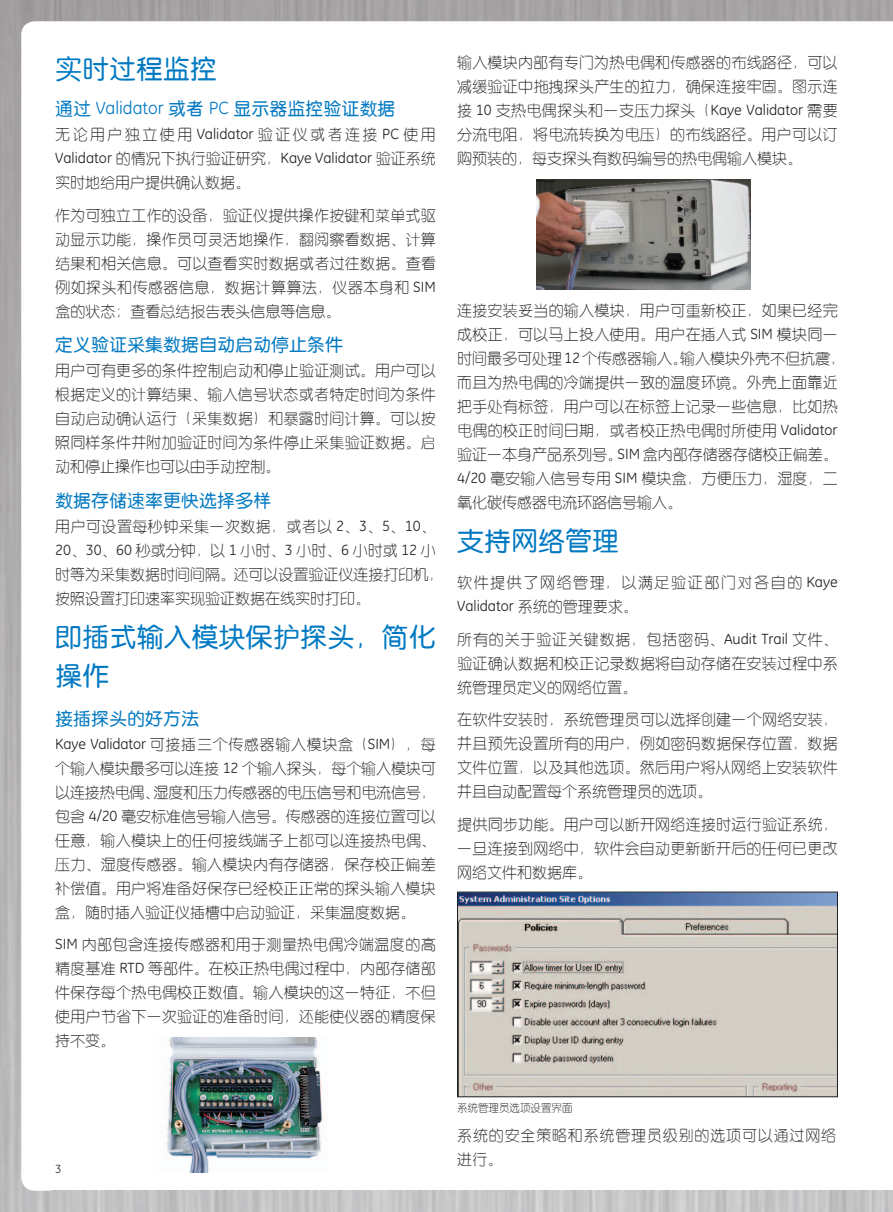
<style>
.page{position:relative;width:893px;height:1212px;background:#fff}
.page>*{position:absolute;margin:0;border:0;box-sizing:border-box;transform-origin:0 0}
.t1{font:27px/39px "GEH Ye 3 gj";letter-spacing:.005em;color:#0079c2}
.t2{font:18px "GEH Ye 3 gj";color:#0079c2}
.t3{font:15px/24px "GEH Ye 1 gj";letter-spacing:.015em;color:#231f20;text-align:justify}
.t4{font:15px "GE Inspira";color:#231f20}
.t5{font:15px "GEH Ye 1 gj";letter-spacing:.165em;color:#231f20}
.t6{font:15px/24px "GEH Ye 1 gj";letter-spacing:.055em;color:#231f20}
.t7{font:15px "GEH Ye 1 gj";letter-spacing:.105em;color:#231f20}
.t8{font:12px "GE Inspira";color:#231f20}
.t9{font:10.5px "GEH Ye 1 gj";color:#231f20}
.s1{font-family:"GE Inspira"}
.s2{font-family:"GEH Ye 1 gj"}
</style>
<div class="page">
<img style="left:0;top:52px;width:53px;height:1160px">
<img style="left:52px;top:1191px;width:841px;height:21px">
<img style="left:166px;top:1037px;width:161px;height:135px">
<img style="left:536px;top:180px;width:214px;height:110px">
<img style="left:459px;top:894px;width:377px;height:201px">
<div style="left:457px;top:892px;width:381px;height:205px;border:1px solid #231f20"></div>
<h1 class="t1" style="left:55px;top:50px;width:163px">实时过程监控</h1>
<p class="t2" style="left:55px;top:100px;width:342px">通过 <span class="s1">Validator</span> 或者 <span class="s1">PC</span> 显示器监控验证数据</p>
<p class="t5" style="left:55px;top:127px;width:382px">无论用户独立使用 <span class="s1">Validator</span> 验证仪或者连接 <span class="s1">PC</span> 使用</p>
<p class="t4" style="left:55px;top:149px;width:382px">Validator <span class="s2">的情况下执行验证研究，</span>Kaye Validator <span class="s2">验证系统</span></p>
<p class="t3" style="left:55px;top:166px;width:382px;line-height:32.5px">实时地给用户提供确认数据。<br>作为可独立工作的设备，验证仪提供操作按键和菜单式驱</p>
<p class="t3" style="left:55px;top:227px;width:382px">动显示功能，操作员可灵活地操作，翻阅察看数据、计算结果和相关信息。可以查看实时数据或者过往数据。查看例如探头和传感器信息，数据计算算法，仪器本身和 <span class="s1">SIM</span>盒的状态；查看总结报告表头信息等信息。</p>
<p class="t2" style="left:55px;top:336px;width:290px">定义验证采集数据自动启动停止条件</p>
<p class="t3" style="left:55px;top:359px;width:382px">用户可有更多的条件控制启动和停止验证测试。用户可以根据定义的计算结果、输入信号状态或者特定时间为条件自动启动确认运行（采集数据）和暴露时间计算。可以按照同样条件并附加验证时间为条件停止采集验证数据。启动和停止操作也可以由手动控制。</p>
<p class="t2" style="left:55px;top:491px;width:218px">数据存储速率更快选择多样</p>
<p class="t3" style="left:55px;top:514px;width:390px;text-align:left">用户可设置每秒钟采集一次数据，或者以 <span class="s1">2</span>、<span class="s1">3</span>、<span class="s1">5</span>、<span class="s1">10</span>、<br><span class="s1">20</span>、<span class="s1">30</span>、<span class="s1">60</span> 秒或分钟，以 <span class="s1">1</span> 小时、<span class="s1">3</span> 小时、<span class="s1">6</span> 小时或 <span class="s1">12</span> 小时等为采集数据时间间隔。还可以设置验证仪连接打印机，按照设置打印速率实现验证数据在线实时打印。</p>
<h1 class="t1" style="left:55px;top:617px;width:382px">即插式输入模块保护探头，简化操作</h1>
<p class="t2" style="left:55px;top:709px;width:146px">接插探头的好方法</p>
<p class="t3" style="left:55px;top:732px;width:382px"><span class="s1">Kaye Validator</span> 可接插三个传感器输入模块盒（<span class="s1">SIM</span>），每个输入模块最多可以连接 <span class="s1">12</span> 个输入探头，每个输入模块可以连接热电偶、湿度和压力传感器的电压信号和电流信号，包含 <span class="s1">4/20</span> 毫安标准信号输入信号。传感器的连接位置可以任意，输入模块上的任何接线端子上都可以连接热电偶、压力、湿度传感器。输入模块内有存储器，保存校正偏差补偿值。用户将准备好保存已经校正正常的探头输入模块盒，随时插入验证仪插槽中启动验证，采集温度数据。</p>
<p class="t3" style="left:55px;top:933px;width:382px"><span class="s1">SIM</span> 内部包含连接传感器和用于测量热电偶冷端温度的高精度基准 <span class="s1">RTD</span> 等部件。在校正热电偶过程中，内部存储部件保存每个热电偶校正数值。输入模块的这一特征，不但使用户节省下一次验证的准备时间，还能使仪器的精度保持不变。</p>
<p class="t3" style="left:457px;top:51px;width:382px">输入模块内部有专门为热电偶和传感器的布线路径，可以减缓验证中拖拽探头产生的拉力，确保连接牢固。图示连接 <span class="s1">10</span> 支热电偶探头和一支压力探头（<span class="s1">Kaye Validator</span> 需要分流电阻，将电流转换为电压）的布线路径。用户可以订购预装的，每支探头有数码编号的热电偶输入模块。</p>
<p class="t3" style="left:457px;top:299px;width:390px;text-align:left">连接安装妥当的输入模块，用户可重新校正，如果已经完成校正，可以马上投入使用。用户在插入式 <span class="s1">SIM</span> 模块同一时间最多可处理<span class="s1">12</span>个传感器输入。输入模块外壳不但抗震，而且为热电偶的冷端提供一致的温度环境。外壳上面靠近把手处有标签，用户可以在标签上记录一些信息，比如热电偶的校正时间日期，或者校正热电偶时所使用 <span class="s1">Validator</span>验证一本身产品系列号。<span class="s1">SIM</span> 盒内部存储器存储校正偏差。<br><span class="s1">4/20</span> 毫安输入信号专用 <span class="s1">SIM</span> 模块盒，方便压力，湿度，二氧化碳传感器电流环路信号输入。</p>
<h1 class="t1" style="left:457px;top:522px;width:163px">支持网络管理</h1>
<p class="t7" style="left:457px;top:575px;width:382px">软件提供了网络管理，以满足验证部门对各自的 <span class="s1">Kaye</span></p>
<p class="t4" style="left:457px;top:597px;width:182px">Validator <span class="s2">系统的管理要求。</span></p>
<p class="t3" style="left:457px;top:627px;width:382px">所有的关于验证关键数据，包括密码、<span class="s1">Audit Trail</span> 文件、验证确认数据和校正记录数据将自动存储在安装过程中系统管理员定义的网络位置。</p>
<p class="t3" style="left:457px;top:708px;width:382px">在软件安装时，系统管理员可以选择创建一个网络安装，并且预先设置所有的用户，例如密码数据保存位置，数据文件位置，以及其他选项。然后用户将从网络上安装软件并且自动配置每个系统管理员的选项。</p>
<p class="t3" style="left:457px;top:812px;width:382px">提供同步功能。用户可以断开网络连接时运行验证系统，一旦连接到网络中，软件会自动更新断开后的任何已更改网络文件和数据库。</p>
<p class="t8" style="left:55px;top:1162px;width:8px">3</p>
<p class="t9" style="left:457px;top:1103px;width:117px">系统管理员选项设置界面</p>
<p class="t6" style="left:457px;top:1124px;width:381px">系统的安全策略和系统管理员级别的选项可以通过网络进行。</p>
</div>
